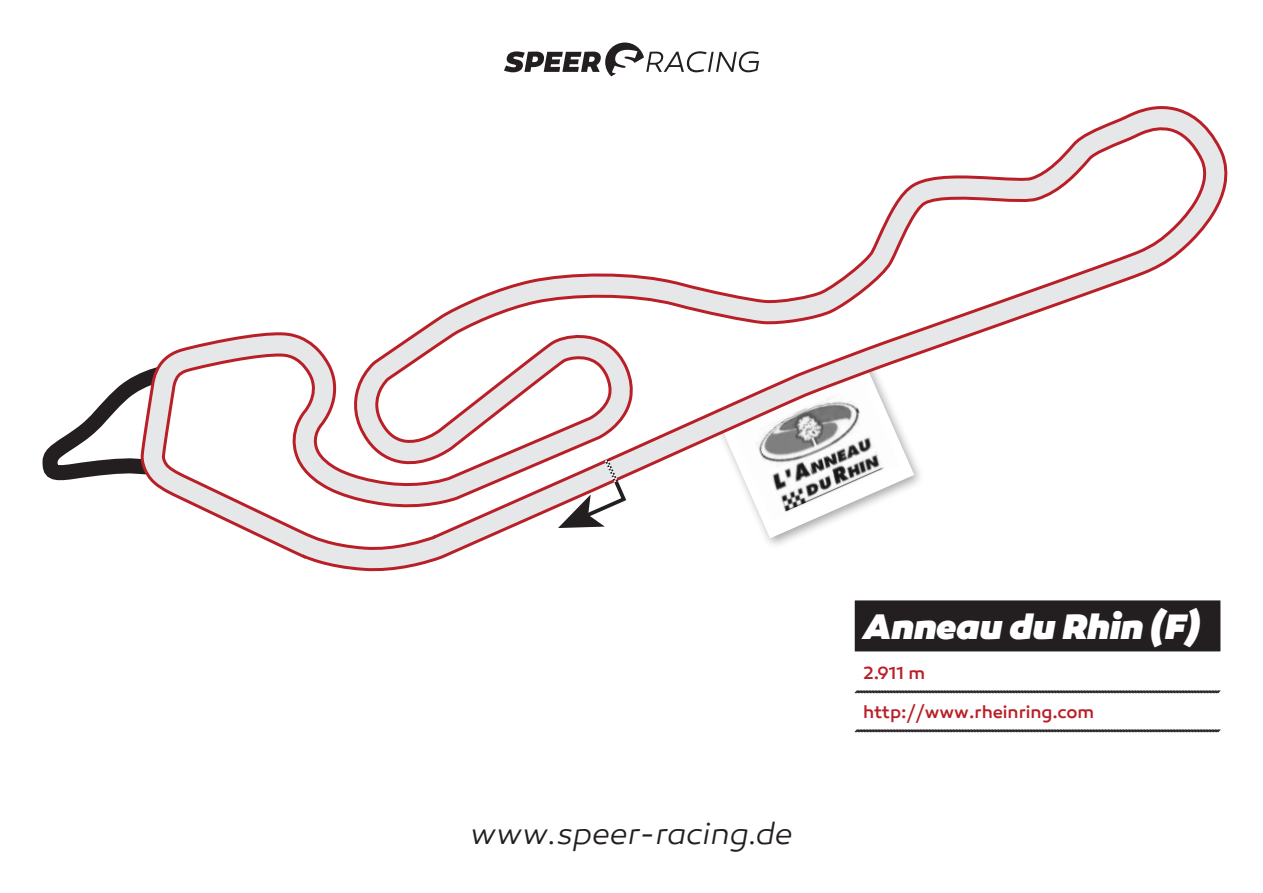
<style>
.page{position:relative;width:1263px;height:893px;background:#fff}
.page>*{position:absolute;margin:0;border:0;box-sizing:border-box;transform-origin:0 0}
.t1{font:italic 900 36px "Canaro";color:#fff}
.t2{font:italic 300 31.5px "Canaro";color:#231f20}
.t3{font:500 18px/39px "Canaro";color:#b91f27}
</style>
<div class="page">
<svg style="left:504px;top:43px;width:255px;height:33px"></svg>
<svg style="left:42px;top:373px;width:98px;height:108px"></svg>
<div style="left:855px;top:600px;width:365px;height:51px;background:#231f20"></div>
<svg style="left:854px;top:690px;width:367px;height:4px"></svg>
<svg style="left:854px;top:729px;width:367px;height:4px"></svg>
<svg style="left:140px;top:106px;width:1088px;height:466px"></svg>
<svg style="left:558px;top:458px;width:71px;height:70px"></svg>
<h2 class="t2" style="left:470px;top:815px;width:324px">www.speer-racing.de</h2>
<h1 class="t1" style="left:863px;top:603px;width:339px">Anneau du Rhin (F)</h1>
<p class="t3" style="left:863px;top:654px;width:232px">2.911 m http://www.rheinring.com</p>
</div>
